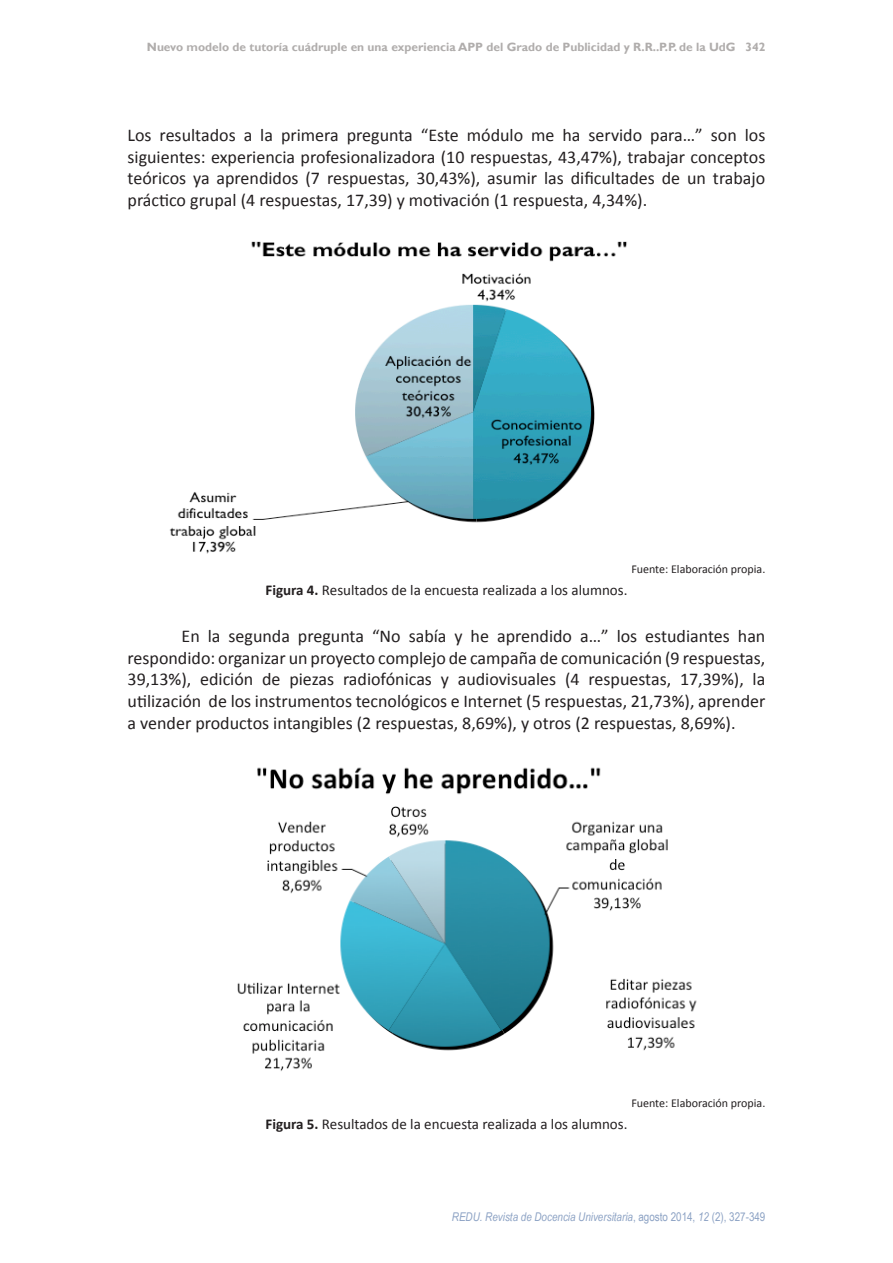
<style>
.page{position:relative;width:893px;height:1263px;background:#fff}
.page>*{position:absolute;margin:0;border:0;box-sizing:border-box;transform-origin:0 0}
.t1{font:18px/21.6px "Calibri";color:#231f20;text-align:justify}
.t2{font:15px "Calibri";color:#231f20}
.t3{font:700 12px "Gill Sans";color:#b0adac}
.t4{font:italic 12px "Arial Narrow";color:#8ca2c4}
.t5{font:12px "Calibri";color:#231f20}
.s1{font-weight:700}
.s2{font-style:normal}
</style>
<div class="page">
<img style="left:169px;top:241px;width:458px;height:313px">
<img style="left:237px;top:767px;width:460px;height:304px">
<p class="t3" style="left:147px;top:40px;width:620px">Nuevo modelo de tutoría cuádruple en una experiencia APP del Grado de Publicidad y R.R..P.P. de la UdG 342</p>
<p class="t1" style="left:128px;top:124px;width:639px">Los resultados a la primera pregunta “Este módulo me ha servido para…” son los siguientes: experiencia profesionalizadora (10 respuestas, 43,47%), trabajar conceptos teóricos ya aprendidos (7 respuestas, 30,43%), asumir las dificultades de un trabajo práctico grupal (4 respuestas, 17,39) y motivación (1 respuesta, 4,34%).</p>
<p class="t5" style="left:631px;top:561px;width:136px">Fuente: Elaboración propia.</p>
<p class="t2" style="left:265px;top:580px;width:363px"><span class="s1">Figura 4.</span> Resultados de la encuesta realizada a los alumnos.</p>
<p class="t1" style="left:128px;top:625px;width:639px;text-indent:54px">En la segunda pregunta “No sabía y he aprendido a…” los estudiantes han respondido: organizar un proyecto complejo de campaña de comunicación (9 respuestas, 39,13%), edición de piezas radiofónicas y audiovisuales (4 respuestas, 17,39%), la utilización de los instrumentos tecnológicos e Internet (5 respuestas, 21,73%), aprender a vender productos intangibles (2 respuestas, 8,69%), y otros (2 respuestas, 8,69%).</p>
<p class="t5" style="left:631px;top:1095px;width:136px">Fuente: Elaboración propia.</p>
<p class="t2" style="left:265px;top:1115px;width:363px"><span class="s1">Figura 5.</span> Resultados de la encuesta realizada a los alumnos.</p>
<p class="t4" style="left:452px;top:1208px;width:315px">REDU. Revista de Docencia Universitaria<span class="s2">, agosto 2014,</span> 12 <span class="s2">(2), 327-349</span></p>
</div>
